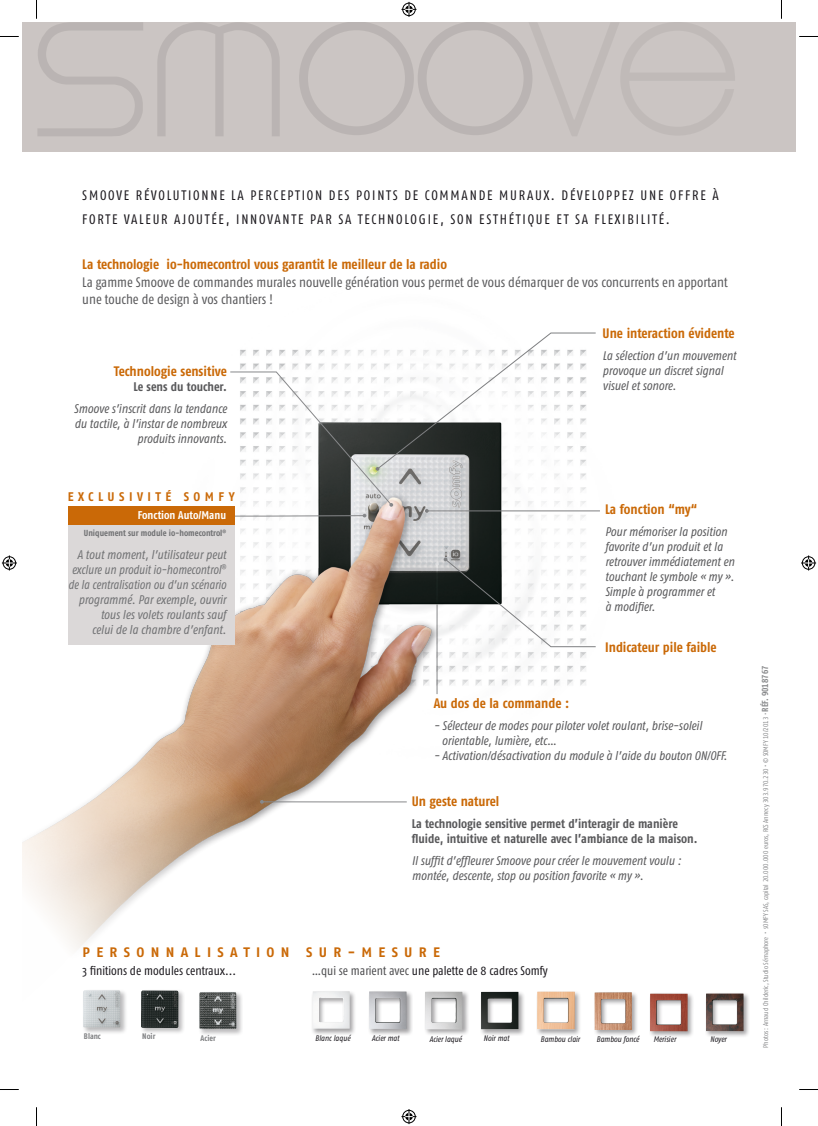
<style>
.page{position:relative;width:818px;height:1126px;background:#fff}
.page>*{position:absolute;margin:0;border:0;box-sizing:border-box;transform-origin:0 0}
.t1{font:700 13.75px "Fago Co";letter-spacing:-.005em;color:#ca6907}
.t2{font:13.75px/23.8px "Fago Co";letter-spacing:.13em;color:#1a171c}
.t3{font:13.75px/17.5px "Fago Co";letter-spacing:-.005em;color:#58585a}
.t4{font:13.75px "Fago No Bold Tf";letter-spacing:.46em;color:#ca6907}
.t5{font:italic 12.5px/15px "Fago Co";color:#58585a}
.t6{font:italic 12.5px/15px "Fago Co";color:#707173;text-align:right}
.t7{font:700 12.5px/15px "Fago Co";letter-spacing:-.005em;color:#58585a}
.t8{font:12.5px "Fago Co";color:#1a171c}
.t9{font:12.5px "Fago No Bold Tf";letter-spacing:.38em;color:#ca6907;scale:.94 1}
.t10{font:700 11.25px "Fago Co";color:#fff}
.t11{font:700 8.75px "Fago Co";color:#707173}
.t12{font:italic 8.12px "Fago Co";color:#1a171c}
.t13{font:700 8.12px "Fago Co";color:#7e7f81}
.t14{font:6.88px "Fago Co Regular Tf";color:#87888a}
.s1{color:#4c4c4e}
.s2{font-size:6px}
.s3{font-family:"Fago Co Bold Tf";font-size:8.75px}
</style>
<div class="page">
<div style="left:22px;top:22px;width:773px;height:130px;background:#cbc5c3"></div>
<svg style="left:157px;top:22px;width:122px;height:114px"></svg>
<img style="left:22px;top:517px;width:498px;height:433px">
<svg style="left:260px;top:799px;width:147px;height:4px"></svg>
<div style="left:535px;top:990px;width:46px;height:46px;background:#1a171c;opacity:.4"></div>
<img style="left:537px;top:991px;width:37px;height:38px">
<div style="left:592px;top:990px;width:46px;height:46px;background:#1a171c;opacity:.4"></div>
<img style="left:594px;top:992px;width:37px;height:37px">
<div style="left:367px;top:989px;width:46px;height:46px;background:#1a171c;opacity:.4"></div>
<img style="left:369px;top:991px;width:37px;height:37px">
<div style="left:311px;top:989px;width:46px;height:46px;background:#1a171c;opacity:.4"></div>
<img style="left:312px;top:991px;width:37px;height:37px">
<div style="left:648px;top:992px;width:46px;height:46px;background:#1a171c;opacity:.4"></div>
<img style="left:649px;top:993px;width:38px;height:38px">
<div style="left:479px;top:990px;width:46px;height:46px;background:#1a171c;opacity:.4"></div>
<img style="left:480px;top:991px;width:38px;height:38px">
<div style="left:704px;top:992px;width:46px;height:46px;background:#1a171c;opacity:.4"></div>
<img style="left:705px;top:993px;width:38px;height:38px">
<div style="left:423px;top:990px;width:46px;height:46px;background:#1a171c;opacity:.4"></div>
<img style="left:424px;top:991px;width:38px;height:38px">
<div style="left:68px;top:506px;width:166px;height:138px;background:#dbd8d8"></div>
<div style="left:68px;top:506px;width:166px;height:18px;background:#ca6907"></div>
<hr style="left:426px;top:510px;width:173px;height:1px;background:#7e7f81">
<svg style="left:230px;top:332px;width:366px;height:185px"></svg>
<div style="left:82px;top:988px;width:45px;height:46px;background:#1a171c;opacity:.3"></div>
<img style="left:83px;top:990px;width:37px;height:37px">
<div style="left:197px;top:990px;width:46px;height:45px;background:#1a171c;opacity:.3"></div>
<img style="left:199px;top:991px;width:37px;height:38px">
<div style="left:139px;top:988px;width:46px;height:46px;background:#1a171c;opacity:.3"></div>
<img style="left:141px;top:990px;width:37px;height:37px">
<svg style="left:435px;top:557px;width:161px;height:138px"></svg>
<svg style="left:0;top:36px;width:19px;height:1px"></svg>
<svg style="left:799px;top:36px;width:18px;height:1px"></svg>
<svg style="left:0;top:1089px;width:19px;height:1px"></svg>
<svg style="left:799px;top:1089px;width:18px;height:1px"></svg>
<svg style="left:36px;top:0;width:107px;height:136px"></svg>
<svg style="left:36px;top:1107px;width:1px;height:18px"></svg>
<svg style="left:299px;top:2px;width:435px;height:134px"></svg>
<svg style="left:401px;top:1109px;width:15px;height:14px"></svg>
<svg style="left:2px;top:555px;width:15px;height:15px"></svg>
<svg style="left:801px;top:555px;width:14px;height:15px"></svg>
<p class="t2" style="left:82px;top:183px;width:637px">smoov e révolutionne la perception des points de commande muraux. dévelo ppez une offre à forte valeur ajoutée, innovante par sa technolo gie, so n esthétique et sa flexib ilIté.</p>
<p class="t1" style="left:82px;top:256px;width:366px">La technologie io-homecontrol vous garantit le meilleur de la radio</p>
<p class="t3" style="left:82px;top:273px;width:646px">La gamme Smoove de commandes murales nouvelle génération vous permet de vous démarquer de vos concurrents en apportant une touche de design à vos chantiers !</p>
<p class="t1" style="left:114px;top:363px;width:114px">Technologie sensitive</p>
<p class="t7" style="left:133px;top:379px;width:95px">Le sens du toucher.</p>
<p class="t5" style="left:74px;top:401px;width:154px;text-align:right">Smoove s’inscrit dans la tendance du tactile, à l’instar de nombreux produits innovants.</p>
<p class="t9" style="left:68px;top:489px;width:179px">EXCLUSIVITÉ SOMFY</p>
<p class="t10" style="left:138px;top:508px;width:90px">Fonction Auto/Manu</p>
<p class="t11" style="left:84px;top:528px;width:144px">Uniquement sur module io-homecontrol<sup>®</sup></p>
<p class="t6" style="left:68px;top:546px;width:159px">A tout moment, l’utilisateur peut exclure un produit io-homecontrol<sup>® </sup>de la centralisation ou d’un scénario programmé. Par exemple, ouvrir tous les volets roulants sauf<br>celui de la chambre d’enfant.</p>
<p class="t1" style="left:602px;top:325px;width:133px">Une interaction évidente</p>
<p class="t5" style="left:602px;top:348px;width:135px">La sélection d’un mouvement provoque un discret signal visuel et sonore.</p>
<p class="t1" style="left:604px;top:501px;width:93px">La fonction “my“</p>
<p class="t5" style="left:604px;top:524px;width:131px">Pour mémoriser la position favorite d’un produit et la retrouver immédiatement en touchant le symbole « my ».<br>Simple à programmer et<br>à modifier.</p>
<p class="t1" style="left:604px;top:639px;width:113px">Indicateur pile faible</p>
<p class="t1" style="left:433px;top:695px;width:137px">Au dos de la commande :</p>
<p class="t5" style="left:441px;top:718px;width:261px;text-indent:-8px">- Sélecteur de modes pour piloter volet roulant, brise-soleil orientable, lumière, etc…</p>
<p class="t5" style="left:433px;top:748px;width:295px">- Activation/désactivation du module à l’aide du bouton ON/OFF.</p>
<p class="t1" style="left:411px;top:792px;width:89px">Un geste naturel</p>
<p class="t7" style="left:411px;top:815px;width:287px">La technologie sensitive permet d’interagir de manière fluide, intuitive et naturelle avec l’ambiance de la maison.</p>
<p class="t5" style="left:411px;top:852px;width:271px">Il suffit d’effleurer Smoove pour créer le mouvement voulu : montée, descente, stop ou position favorite « my ».</p>
<p class="t4" style="left:83px;top:944px;width:123px">PERSO NNALIS</p>
<p class="t4" style="left:230px;top:944px;width:25px">A TIO</p>
<p class="t4" style="left:280px;top:944px;width:37px">N SU</p>
<p class="t4" style="left:333px;top:944px;width:42px">R-MESU</p>
<p class="t4" style="left:418px;top:944px;width:21px">R E</p>
<p class="t8" style="left:83px;top:963px;width:155px">3 finitions de modules centraux...</p>
<p class="t8" style="left:311px;top:963px;width:237px"><span class="s1">…qui se marient avec</span> une palette de 8 cadres Somfy</p>
<p class="t13" style="left:84px;top:1031px;width:18px">Blanc</p>
<p class="t13" style="left:142px;top:1031px;width:15px">Noir</p>
<p class="t13" style="left:200px;top:1032px;width:17px">Acier</p>
<p class="t12" style="left:315px;top:1033px;width:37px">Blanc laqué</p>
<p class="t12" style="left:371px;top:1033px;width:29px">Acier mat</p>
<p class="t12" style="left:429px;top:1034px;width:34px">Acier laqué</p>
<p class="t12" style="left:483px;top:1033px;width:27px">Noir mat</p>
<p class="t12" style="left:540px;top:1034px;width:41px">Bambou clair</p>
<p class="t12" style="left:596px;top:1034px;width:44px">Bambou foncé</p>
<p class="t12" style="left:653px;top:1034px;width:24px">Merisier</p>
<p class="t12" style="left:709px;top:1033px;width:18px">Noyer</p>
<p class="t14" style="left:761px;top:1047px;width:383px;rotate:-90deg">Photos : Arnaud Childeric, Studio Sémaphore • <span class="s2">S</span>OMFY SAS, capital 20.000.000 euros, RCS Annecy 303.970.230 • © Somfy 10/2013 • <span class="s3">RÉF. 9018767</span></p>
</div>
